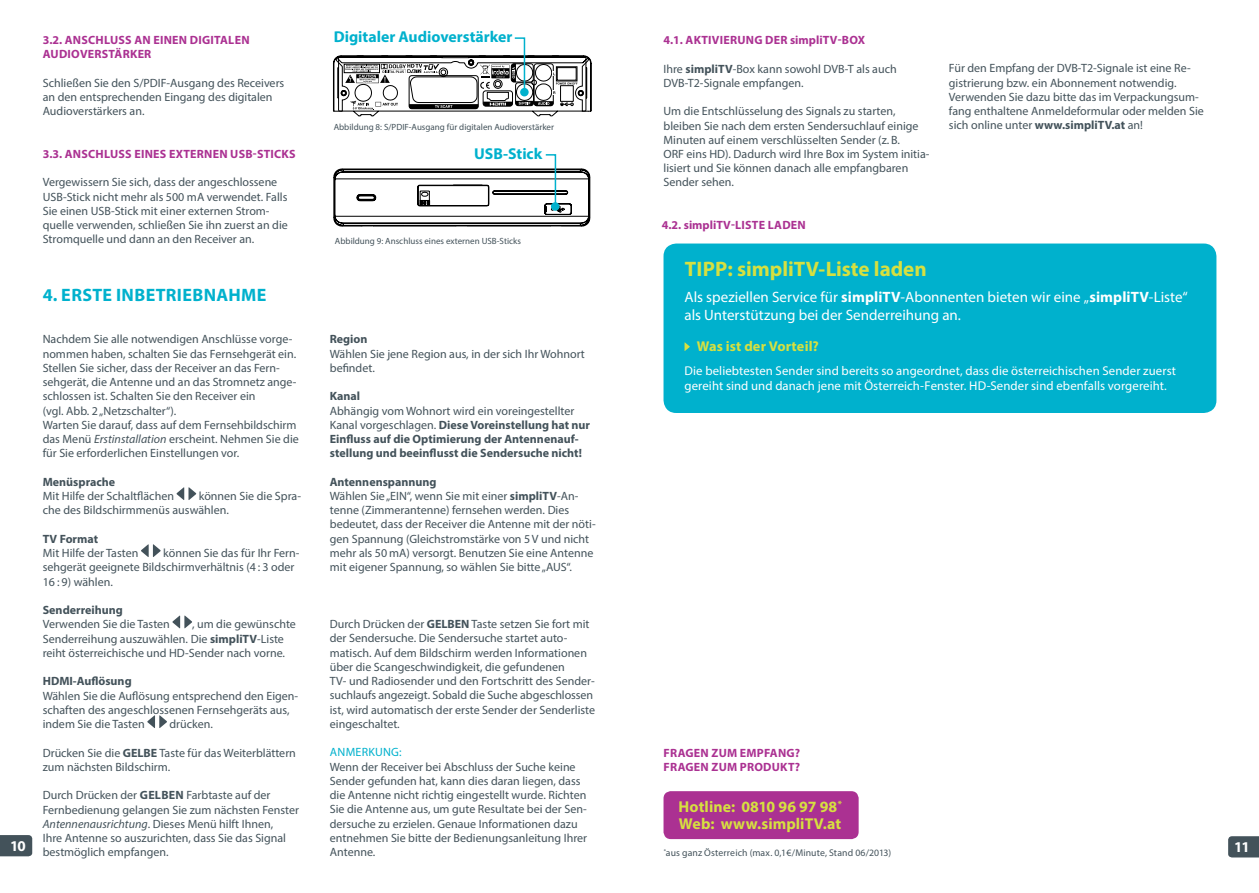
<style>
.page{position:relative;width:1259px;height:893px;background:#fff}
.page>*{position:absolute;margin:0;border:0;box-sizing:border-box;transform-origin:0 0}
.t1{font:700 21px "Myriad Pro";letter-spacing:-.005em;color:#d6e040}
.t2{font:700 18px "Myriad Pro";letter-spacing:.02em;color:#00b1cd}
.t3{font:700 15.75px/17.4px "Myriad Pro";letter-spacing:.005em;color:#d6e040}
.t4{font:700 15.75px "Myriad Pro";color:#00b1cd}
.t5{font:15px/18px "Myriad Pro";color:#fff}
.t6{font:700 15px "Myriad Pro";color:#fff}
.t7{font:700 14.25px "Myriad Pro";letter-spacing:.005em;color:#d6e040}
.t8{font:12.75px/15.3px "Myriad Pro";letter-spacing:.01em;color:#fff}
.t9{font:12px/14.2px "Myriad Pro";color:#43525a}
.t10{font:700 12px/14.2px "Myriad Pro";color:#43525a}
.t11{font:700 12px/14.2px "Myriad Pro";letter-spacing:.02em;color:#ab3192}
.t12{font:12px "Myriad Pro";color:#00b1cd}
.t13{font:9.75px "Myriad Pro";letter-spacing:.015em;color:#43525a}
.t14{font:9px "Myriad Pro";color:#43525a}
.s1{font-weight:700}
.s2{font-style:italic}
.s3{font-weight:400}
</style>
<div class="page">
<svg style="left:0;top:835px;width:32px;height:21px"></svg>
<svg style="left:1228px;top:836px;width:31px;height:21px"></svg>
<svg style="left:176px;top:487px;width:20px;height:13px"></svg>
<svg style="left:141px;top:544px;width:20px;height:13px"></svg>
<svg style="left:172px;top:615px;width:20px;height:13px"></svg>
<svg style="left:147px;top:715px;width:20px;height:13px"></svg>
<div style="left:663px;top:791px;width:195px;height:48px;background:#ab3192;border-radius:7px"></div>
<svg style="left:333px;top:37px;width:258px;height:79px"></svg>
<svg style="left:334px;top:154px;width:256px;height:72px"></svg>
<div style="left:663px;top:244px;width:553px;height:169px;background:#00b1cd;border-radius:13px"></div>
<svg style="left:684px;top:342px;width:6px;height:9px"></svg>
<p class="t11" style="left:43px;top:32px;width:208px">3.2. Anschluss an einen digitalen<br>Audioverstärker</p>
<p class="t9" style="left:43px;top:75px;width:243px">Schließen Sie den S/PDIF-Ausgang des Receivers an den entsprechenden Eingang des digitalen<br>Audioverstärkers an.</p>
<p class="t11" style="left:43px;top:146px;width:196px">3.3. Anschluss eines externen USB</p>
<p class="t11" style="left:253px;top:146px;width:44px">-Sticks</p>
<p class="t9" style="left:43px;top:175px;width:247px">Vergewissern Sie sich, dass der angeschlossene USB-Stick nicht mehr als 500 mA verwendet. Falls Sie einen USB-Stick mit einer externen Strom&shy;quelle verwenden, schließen Sie ihn zuerst an die Stromquelle und dann an den Receiver an.</p>
<h3 class="t4" style="left:334px;top:26px;width:180px">Digitaler Audioverstärker</h3>
<p class="t14" style="left:334px;top:121px;width:222px">Abbildung 8: S/PDIF-Ausgang für digitalen Audioverstärker</p>
<h3 class="t4" style="left:474px;top:143px;width:11px">USB</h3>
<h3 class="t4" style="left:503px;top:143px;width:41px">-Stick</h3>
<p class="t14" style="left:335px;top:235px;width:187px">Abbildung 9: Anschluss eines externen USB-Sticks</p>
<p class="t11" style="left:663px;top:32px;width:203px">4.1. Aktivierung der simpliTV-Box</p>
<p class="t9" style="left:663px;top:61px;width:235px">Ihre <span class="s1">simpliTV</span>-Box kann sowohl DVB-T als auch<br>DVB-T2-Signale empfangen.</p>
<p class="t9" style="left:663px;top:104px;width:267px">Um die Entschlüsselung des Signals zu starten, bleiben Sie nach dem ersten Sendersuchlauf einige Minuten auf einem verschlüsselten Sender (z. B.<br>ORF eins HD). Dadurch wird Ihre Box im System initia&shy;lisiert und Sie können danach alle empfangbaren Sender sehen.</p>
<p class="t11" style="left:662px;top:218px;width:146px">4.2. simpliTV-Liste laden</p>
<p class="t9" style="left:949px;top:61px;width:256px">Für den Empfang der DVB-T2-Signale ist eine Re&shy;gistrierung bzw. ein Abonnement notwendig.<br>Verwenden Sie dazu bitte das im Verpackungsum&shy;fang enthaltene Anmeldeformular oder melden Sie sich online unter <span class="s1">www.simpliTV.at</span> an!</p>
<h1 class="t1" style="left:685px;top:255px;width:243px">Tipp: simpliTV-Liste laden</h1>
<p class="t5" style="left:684px;top:288px;width:505px">Als speziellen Service für <span class="s1">simpliTV</span>-Abonnenten bieten wir eine „<span class="s1">simpliTV</span>-Liste“ als Unterstützung bei der Senderreihung an.</p>
<p class="t7" style="left:690px;top:337px;width:130px">Was ist der Vorteil?</p>
<p class="t8" style="left:684px;top:363px;width:493px">Die beliebtesten Sender sind bereits so angeordnet, dass die österreichischen Sender zuerst gereiht sind und danach jene mit Österreich-Fenster. HD-Sender sind ebenfalls vorgereiht.</p>
<h2 class="t2" style="left:43px;top:283px;width:225px">4. Erste Inbetriebnahme</h2>
<p class="t9" style="left:43px;top:332px;width:257px">Nachdem Sie alle notwendigen Anschlüsse vorge&shy;nommen haben, schalten Sie das Fernsehgerät ein.<br>Stellen Sie sicher, dass der Receiver an das Fern&shy;sehgerät, die Antenne und an das Stromnetz ange&shy;schlossen ist. Schalten Sie den Receiver ein<br>(vgl. Abb. 2 „Netzschalter“).<br>Warten Sie darauf, dass auf dem Fernsehbildschirm das Menü <span class="s2">Erstinstallation</span> erscheint. Nehmen Sie die für Sie erforderlichen Einstellungen vor.</p>
<p class="t10" style="left:43px;top:474px;width:74px">Menüsprache</p>
<p class="t9" style="left:43px;top:489px;width:133px">Mit Hilfe der Schaltflächen</p>
<p class="t10" style="left:330px;top:332px;width:39px">Region</p>
<p class="t9" style="left:330px;top:346px;width:256px">Wählen Sie jene Region aus, in der sich Ihr Wohnort befindet.</p>
<p class="t10" style="left:330px;top:389px;width:32px">Kanal</p>
<p class="t10" style="left:330px;top:403px;width:262px"><span class="s3">Abhängig vom Wohnort wird ein voreingestellter Kanal vorgeschlagen.</span> Diese Voreinstellung hat nur Einfluss auf die Optimierung der Antennenauf&shy;stellung und beeinflusst die Sendersuche nicht!</p>
<p class="t9" style="left:330px;top:474px;width:267px"><span class="s1">Antennenspannung<br></span>Wählen Sie „EIN“, wenn Sie mit einer <span class="s1">simpliTV</span>-An&shy;tenne (Zimmerantenne) fernsehen werden. Dies bedeutet, dass der Receiver die Antenne mit der nöti&shy;gen Spannung (Gleichstromstärke von 5V und nicht mehr als 50 mA) versorgt. Benutzen Sie eine Antenne mit eigener Spannung, so wählen Sie bitte „AUS“.</p>
<p class="t9" style="left:43px;top:489px;width:260px;text-indent:156px">können Sie die Spra&shy;che des Bildschirmmenüs auswählen.</p>
<p class="t10" style="left:43px;top:531px;width:57px">TV Format</p>
<p class="t9" style="left:43px;top:546px;width:97px">Mit Hilfe der Tasten</p>
<p class="t9" style="left:43px;top:546px;width:258px;text-indent:120px">können Sie das für Ihr Fern&shy;sehgerät geeignete Bildschirmverhältnis (4 : 3 oder<br>16 : 9) wählen.</p>
<p class="t10" style="left:43px;top:602px;width:82px">Senderreihung</p>
<p class="t9" style="left:43px;top:617px;width:129px">Verwenden Sie die Tasten</p>
<p class="t9" style="left:330px;top:617px;width:267px;text-indent:142px">Taste setzen Sie fort mit der Sendersuche. Die Sendersuche startet auto&shy;matisch. Auf dem Bildschirm werden Informationen über die Scangeschwindigkeit, die gefundenen<br>TV- und Radiosender und den Fortschritt des Sender&shy;suchlaufs angezeigt. Sobald die Suche abgeschlossen ist, wird automatisch der erste Sender der Senderliste eingeschaltet.</p>
<p class="t12" style="left:330px;top:745px;width:17px">Anmerkung</p>
<p class="t12" style="left:399px;top:745px;width:4px">:</p>
<p class="t9" style="left:330px;top:759px;width:259px">Wenn der Receiver bei Abschluss der Suche keine Sender gefunden hat, kann dies daran liegen, dass die Antenne nicht richtig eingestellt wurde. Richten Sie die Antenne aus, um gute Resultate bei der Sen&shy;dersuche zu erzielen. Genaue Informationen dazu entnehmen Sie bitte der Bedienungsanleitung Ihrer Antenne.</p>
<p class="t9" style="left:330px;top:617px;width:126px">Durch Drücken der <span class="s1">GELBEN</span></p>
<p class="t9" style="left:43px;top:617px;width:255px;text-indent:149px">, um die gewünschte<br>Senderreihung auszuwählen. Die <span class="s1">simpliTV</span>-Liste reiht österreichische und HD-Sender nach vorne.</p>
<p class="t10" style="left:43px;top:674px;width:17px">HDMI</p>
<p class="t10" style="left:73px;top:674px;width:60px">-Auflösung</p>
<p class="t9" style="left:43px;top:688px;width:257px">Wählen Sie die Auflösung entsprechend den Eigen&shy;schaften des angeschlossenen Fernsehgeräts aus, indem Sie die Tasten</p>
<p class="t9" style="left:169px;top:717px;width:45px">drücken.</p>
<p class="t9" style="left:43px;top:745px;width:255px">Drücken Sie die <span class="s1">GELBE</span> Taste für das Weiterblättern zum nächsten Bildschirm.</p>
<p class="t9" style="left:43px;top:788px;width:258px">Durch Drücken der <span class="s1">gelben</span> Farbtaste auf der Fernbedienung gelangen Sie zum nächsten Fenster <span class="s2">Antennenausrichtung</span>. Dieses Menü hilft Ihnen,<br>Ihre Antenne so auszurichten, dass Sie das Signal bestmöglich empfangen.</p>
<p class="t11" style="left:663px;top:745px;width:138px">Fragen zum Empfang?<br>Fragen zum Produkt?</p>
<h3 class="t3" style="left:678px;top:797px;width:165px">Hotline: 0810 96 97 98<sup>*<br></sup>Web: www.simpliTV.at</h3>
<p class="t13" style="left:663px;top:847px;width:229px"><sup>*</sup>aus ganz Österreich (max. 0,1€/Minute, Stand 06/2013)</p>
<p class="t6" style="left:10px;top:836px;width:17px">10</p>
<p class="t6" style="left:1234px;top:837px;width:17px">11</p>
</div>
